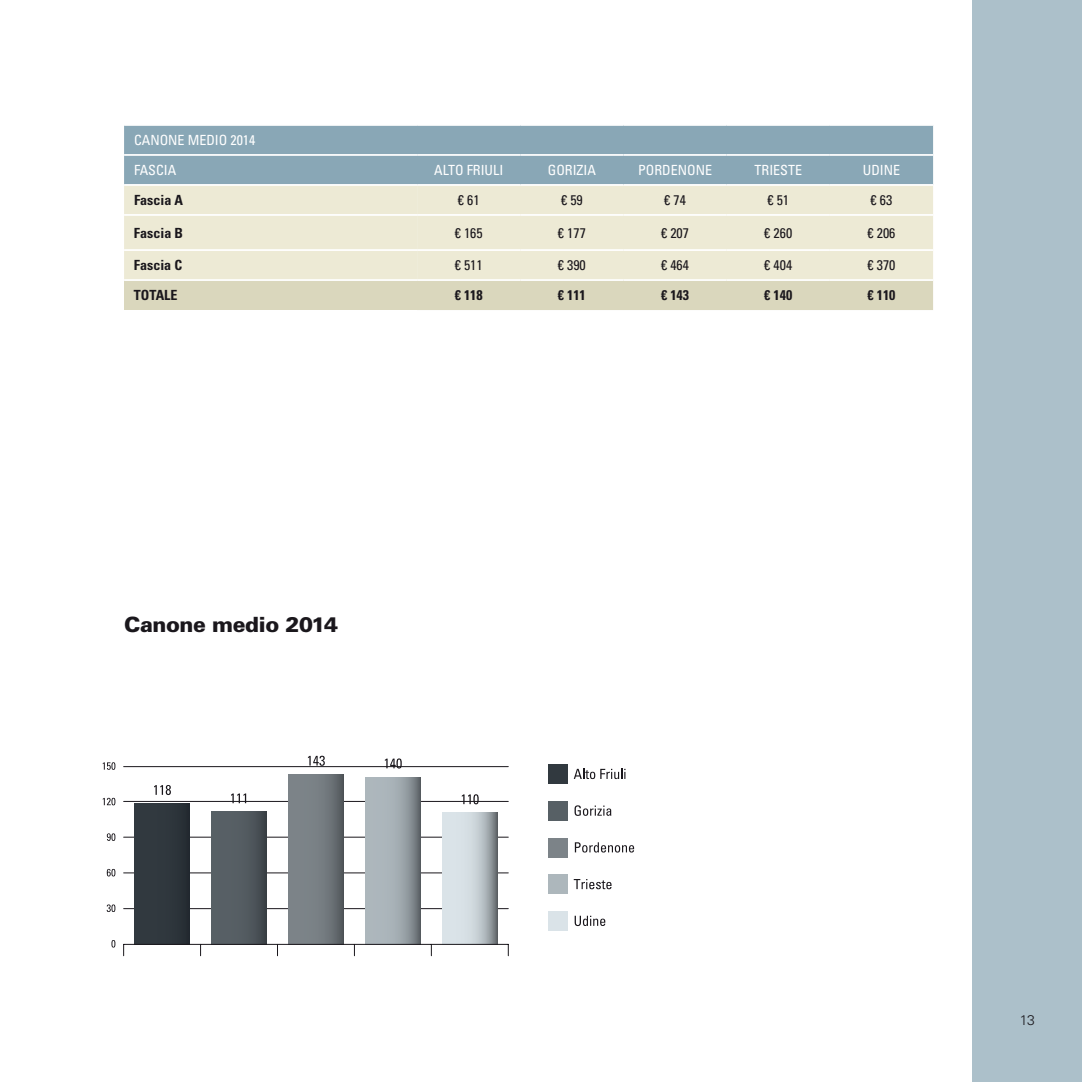
<style>
.page{position:relative;width:1082px;height:1082px;background:#fff}
.page>*{position:absolute;margin:0;border:0;box-sizing:border-box;transform-origin:0 0}
.t1{font:900 21px "Univers LT Std";letter-spacing:-.02em;color:#1a171c}
.t2{font:condensed 14px/29.9px "Univers LT Std";color:#fff}
.t3{font:condensed 14px "Univers LT Std";color:#1a171c}
.t4{font:700 condensed 14px "Univers LT Std";color:#1a171c}
.t5{font:300 14px "Univers LT Std";color:#1a171c}
</style>
<div class="page">
<div style="left:124px;top:126px;width:809px;height:58px;background:#89a7b6"></div>
<svg style="left:124px;top:186px;width:809px;height:124px;background:#e8e5cf"></svg>
<hr style="left:417px;top:214px;width:103px;height:2px;background:#fff">
<hr style="left:417px;top:249px;width:103px;height:2px;background:#fff">
<hr style="left:520px;top:214px;width:103px;height:2px;background:#fff">
<hr style="left:520px;top:249px;width:103px;height:2px;background:#fff">
<hr style="left:623px;top:214px;width:103px;height:2px;background:#fff">
<hr style="left:623px;top:249px;width:103px;height:2px;background:#fff">
<hr style="left:726px;top:214px;width:103px;height:2px;background:#fff">
<hr style="left:829px;top:214px;width:104px;height:2px;background:#fff">
<hr style="left:726px;top:249px;width:103px;height:2px;background:#fff">
<hr style="left:829px;top:249px;width:104px;height:2px;background:#fff">
<hr style="left:124px;top:154px;width:293px;height:2px;background:#fff">
<hr style="left:417px;top:154px;width:103px;height:2px;background:#fff">
<hr style="left:520px;top:154px;width:103px;height:2px;background:#fff">
<hr style="left:623px;top:154px;width:103px;height:2px;background:#fff">
<hr style="left:726px;top:154px;width:103px;height:2px;background:#fff">
<hr style="left:829px;top:154px;width:104px;height:2px;background:#fff">
<hr style="left:124px;top:214px;width:293px;height:2px;background:#fff">
<hr style="left:124px;top:249px;width:293px;height:2px;background:#fff">
<hr style="left:124px;top:279px;width:293px;height:2px;background:#fff">
<hr style="left:417px;top:279px;width:103px;height:2px;background:#fff">
<hr style="left:520px;top:279px;width:103px;height:2px;background:#fff">
<hr style="left:623px;top:279px;width:103px;height:2px;background:#fff">
<hr style="left:726px;top:279px;width:103px;height:2px;background:#fff">
<hr style="left:829px;top:279px;width:104px;height:2px;background:#fff">
<div style="left:972px;top:0;width:109px;height:1081px;background:#acc0ca"></div>
<svg style="left:111px;top:940px;width:4px;height:7px"></svg>
<svg style="left:106px;top:904px;width:9px;height:8px"></svg>
<svg style="left:107px;top:868px;width:8px;height:8px"></svg>
<svg style="left:107px;top:833px;width:8px;height:7px"></svg>
<svg style="left:103px;top:797px;width:12px;height:8px"></svg>
<svg style="left:103px;top:762px;width:12px;height:7px"></svg>
<hr style="left:124px;top:908px;width:384px;height:1px;background:#1a171c">
<hr style="left:124px;top:872px;width:384px;height:1px;background:#1a171c">
<hr style="left:124px;top:836px;width:384px;height:1px;background:#1a171c">
<hr style="left:124px;top:801px;width:384px;height:1px;background:#1a171c">
<hr style="left:124px;top:766px;width:384px;height:1px;background:#1a171c">
<div style="left:135px;top:803px;width:54px;height:141px;background:#30383e"></div>
<div style="left:211px;top:811px;width:55px;height:133px;background:linear-gradient(to right,#5d666b,#474d53)"></div>
<svg style="left:288px;top:774px;width:55px;height:169px;background:#73797e"></svg>
<svg style="left:365px;top:777px;width:55px;height:166px;background:#9ca5ab"></svg>
<svg style="left:442px;top:812px;width:55px;height:131px;background:#c2cbcf"></svg>
<svg style="left:154px;top:785px;width:17px;height:10px"></svg>
<svg style="left:231px;top:793px;width:15px;height:10px"></svg>
<svg style="left:308px;top:755px;width:17px;height:10px"></svg>
<svg style="left:462px;top:794px;width:16px;height:10px"></svg>
<svg style="left:385px;top:758px;width:17px;height:10px"></svg>
<hr style="left:124px;top:943px;width:384px;height:1px;background:#1a171c">
<div style="left:548px;top:764px;width:20px;height:20px;background:#31393f"></div>
<div style="left:548px;top:801px;width:20px;height:19px;background:#576065"></div>
<div style="left:548px;top:837px;width:20px;height:20px;background:#7c8388"></div>
<svg style="left:573px;top:768px;width:52px;height:11px"></svg>
<svg style="left:574px;top:805px;width:37px;height:10px"></svg>
<svg style="left:575px;top:842px;width:59px;height:10px"></svg>
<div style="left:548px;top:874px;width:20px;height:20px;background:#adb7bc"></div>
<div style="left:548px;top:911px;width:20px;height:20px;background:#dae3e8"></div>
<svg style="left:573px;top:879px;width:38px;height:10px"></svg>
<svg style="left:574px;top:915px;width:31px;height:11px"></svg>
<p class="t2" style="left:134px;top:125px;width:123px">CANONE MEDIO 2014<br>FASCIA</p>
<p class="t2" style="left:434px;top:155px;width:71px">ALTO FRIULI</p>
<p class="t2" style="left:547px;top:155px;width:50px">GORIZIA</p>
<p class="t2" style="left:638px;top:155px;width:75px">PORDENONE</p>
<p class="t2" style="left:754px;top:155px;width:49px">TRIESTE</p>
<p class="t2" style="left:862px;top:155px;width:39px">UDINE</p>
<p class="t4" style="left:134px;top:191px;width:50px">Fascia A</p>
<p class="t3" style="left:458px;top:191px;width:23px">€ 61</p>
<p class="t3" style="left:561px;top:191px;width:23px">€ 59</p>
<p class="t3" style="left:664px;top:191px;width:23px">€ 74</p>
<p class="t3" style="left:767px;top:191px;width:23px">€ 51</p>
<p class="t3" style="left:870px;top:191px;width:23px">€ 63</p>
<p class="t4" style="left:134px;top:224px;width:50px">Fascia B</p>
<p class="t3" style="left:454px;top:224px;width:29px">€ 165</p>
<p class="t3" style="left:558px;top:224px;width:29px">€ 177</p>
<p class="t3" style="left:661px;top:224px;width:29px">€ 207</p>
<p class="t3" style="left:764px;top:224px;width:29px">€ 260</p>
<p class="t3" style="left:867px;top:224px;width:29px">€ 206</p>
<p class="t4" style="left:134px;top:256px;width:50px">Fascia C</p>
<p class="t3" style="left:454px;top:256px;width:29px">€ 511</p>
<p class="t3" style="left:558px;top:256px;width:29px">€ 390</p>
<p class="t3" style="left:661px;top:256px;width:29px">€ 464</p>
<p class="t3" style="left:764px;top:256px;width:29px">€ 404</p>
<p class="t3" style="left:867px;top:256px;width:29px">€ 370</p>
<p class="t4" style="left:134px;top:286px;width:45px">TOTALE</p>
<p class="t4" style="left:454px;top:286px;width:29px">€ 118</p>
<p class="t4" style="left:558px;top:286px;width:29px">€ 111</p>
<p class="t4" style="left:661px;top:286px;width:29px">€ 143</p>
<p class="t4" style="left:764px;top:286px;width:29px">€ 140</p>
<p class="t4" style="left:867px;top:286px;width:29px">€ 110</p>
<h1 class="t1" style="left:124px;top:610px;width:216px">Canone medio 2014</h1>
<p class="t5" style="left:1019px;top:1011px;width:16px">13</p>
</div>
